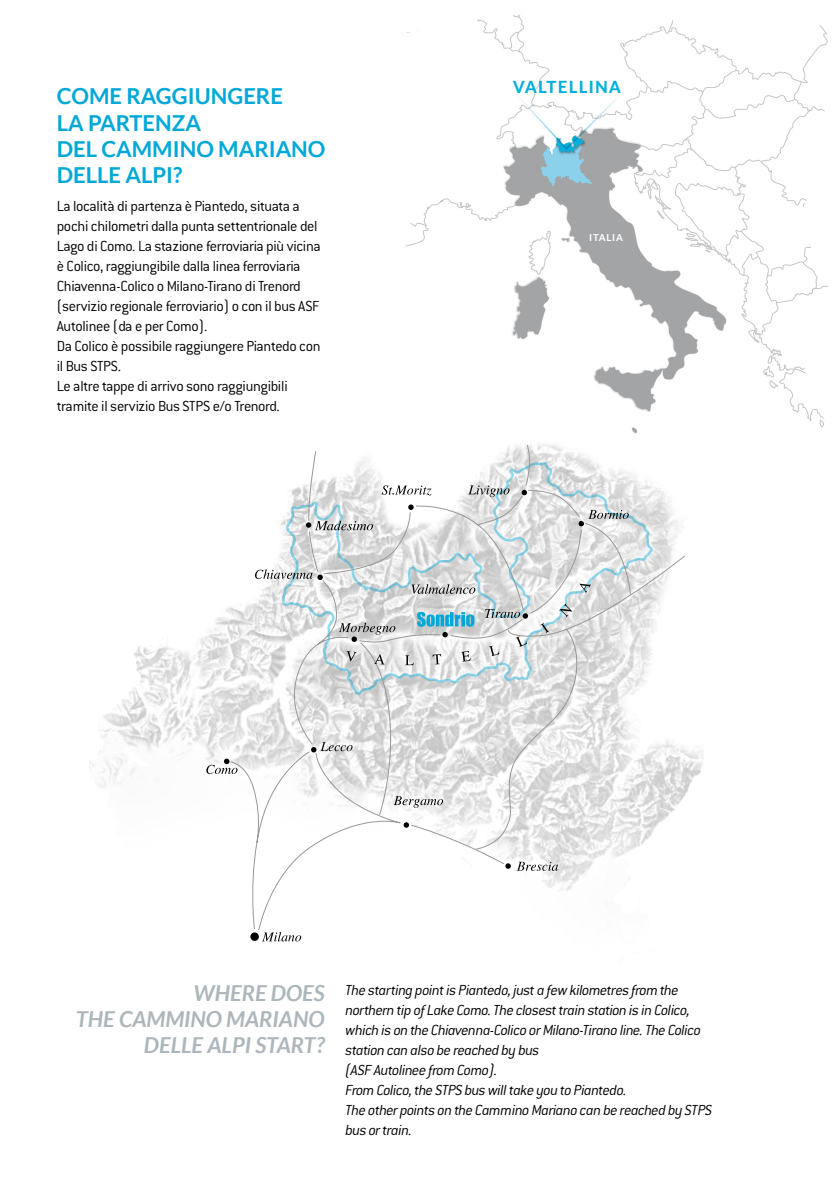
<style>
.page{position:relative;width:840px;height:1191px;background:#fff}
.page>*{position:absolute;margin:0;border:0;box-sizing:border-box;transform-origin:0 0}
.t1{font:700 22px/26px "Lato";color:#00a8d7}
.t2{font:italic 700 22px/26px "Lato";color:#adb7bb;text-align:right}
.t3{font:800 16.6px "Lato";letter-spacing:.08em;color:#00b0da}
.t4{font:300 16px/20px "Conduit ITC";letter-spacing:-.025em;color:#000}
.t5{font:italic 300 16px/20px "Conduit ITC";letter-spacing:-.035em;color:#000}
.t6{font:700 9.6px "Lato";letter-spacing:.08em;color:#fff}
</style>
<div class="page">
<svg style="left:405px;top:14px;width:423px;height:420px"></svg>
<img style="left:89px;top:607px;width:614px;height:335px">
<div style="left:250px;top:932px;width:9px;height:9px;background:#000;border-radius:50%"></div>
<svg style="left:262px;top:932px;width:39px;height:9px"></svg>
<svg style="left:206px;top:758px;width:23px;height:16px"></svg>
<svg style="left:229px;top:444px;width:456px;height:487px"></svg>
<svg style="left:579px;top:584px;width:11px;height:9px"></svg>
<svg style="left:311px;top:603px;width:271px;height:247px"></svg>
<svg style="left:411px;top:584px;width:64px;height:10px"></svg>
<svg style="left:306px;top:520px;width:67px;height:10px"></svg>
<h1 class="t1" style="left:57px;top:83px;width:270px">COME RAGGIUNGERE<br>LA PARTENZA<br>DEL CAMMINO MARIANO<br>DELLE ALPI?</h1>
<p class="t4" style="left:57px;top:196px;width:265px">La località di partenza è Piantedo, situata a pochi chilometri dalla punta settentrionale del Lago di Como. La stazione ferroviaria più vicina è Colico, raggiungibile dalla linea ferroviaria Chiavenna-Colico o Milano-Tirano di Trenord (servizio regionale ferroviario) o con il bus ASF Autolinee (da e per Como).<br>Da Colico è possibile raggiungere Piantedo con il Bus STPS.<br>Le altre tappe di arrivo sono raggiungibili tramite il servizio Bus STPS e/o Trenord.</p>
<p class="t3" style="left:513px;top:75px;width:109px">VALTELLINA</p>
<p class="t6" style="left:589px;top:232px;width:35px">ITALIA</p>
<h1 class="t2" style="left:76px;top:980px;width:250px">WHERE DOES<br>THE CAMMINO MARIANO<br>DELLE ALPI START?</h1>
<p class="t5" style="left:345px;top:980px;width:368px">The starting point is Piantedo, just a few kilometres from the northern tip of Lake Como. The closest train station is in Colico, which is on the Chiavenna-Colico or Milano-Tirano line. The Colico station can also be reached by bus<br>(ASF Autolinee from Como).<br>From Colico, the STPS bus will take you to Piantedo.<br>The other points on the Cammino Mariano can be reached by STPS bus or train.</p>
</div>
